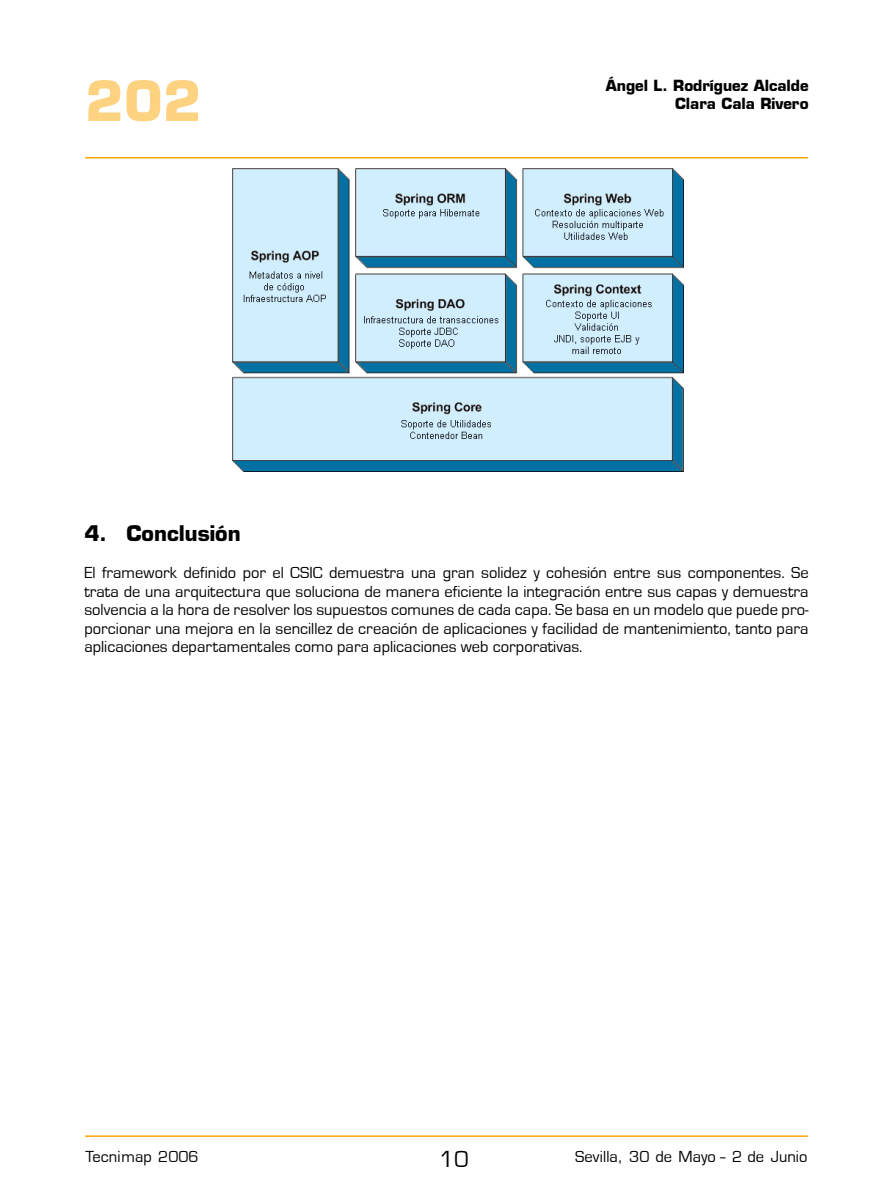
<style>
.page{position:relative;width:893px;height:1200px;background:#fff}
.page>*{position:absolute;margin:0;border:0;box-sizing:border-box;transform-origin:0 0}
.t1{font:700 54px "Eurostile";color:#fdd280}
.t2{font:24px "Eurostile";color:#000}
.t3{font:700 21px "Eurostile";color:#000}
.t4{font:16.5px/18.6px "Eurostile T";color:#000;text-align:justify}
.t5{font:16.5px "Eurostile";color:#000}
.t6{font:700 15px/18px "Eurostile";color:#000;text-align:right}
</style>
<div class="page">
<hr style="left:85px;top:1135px;width:723px;height:1px;background:#fca400">
<hr style="left:85px;top:157px;width:723px;height:1px;background:#fca400">
<img style="left:233px;top:168px;width:450px;height:303px">
<h1 class="t1" style="left:85px;top:68px;width:118px">202</h1>
<p class="t6" style="left:606px;top:77px;width:204px">Ángel L. Rodríguez Alcalde<br>Clara Cala Rivero</p>
<p class="t3" style="left:84px;top:520px;width:158px">4. Conclusión</p>
<p class="t4" style="left:84px;top:563px;width:726px">El framework definido por el CSIC demuestra una gran solidez y cohesión entre sus componentes. Se trata de una arquitectura que soluciona de manera eficiente la integración entre sus capas y demuestra solvencia a la hora de resolver los supuestos comunes de cada capa. Se basa en un modelo que puede pro&shy;porcionar una mejora en la sencillez de creación de aplicaciones y facilidad de mantenimiento, tanto para aplicaciones departamentales como para aplicaciones web corporativas.</p>
<p class="t5" style="left:85px;top:1146px;width:115px">Tecnimap 2006</p>
<h2 class="t2" style="left:439px;top:1145px;width:31px">1 0</h2>
<p class="t4" style="left:575px;top:1146px;width:234px">Sevilla, 30 de Mayo - 2 de Junio</p>
</div>
